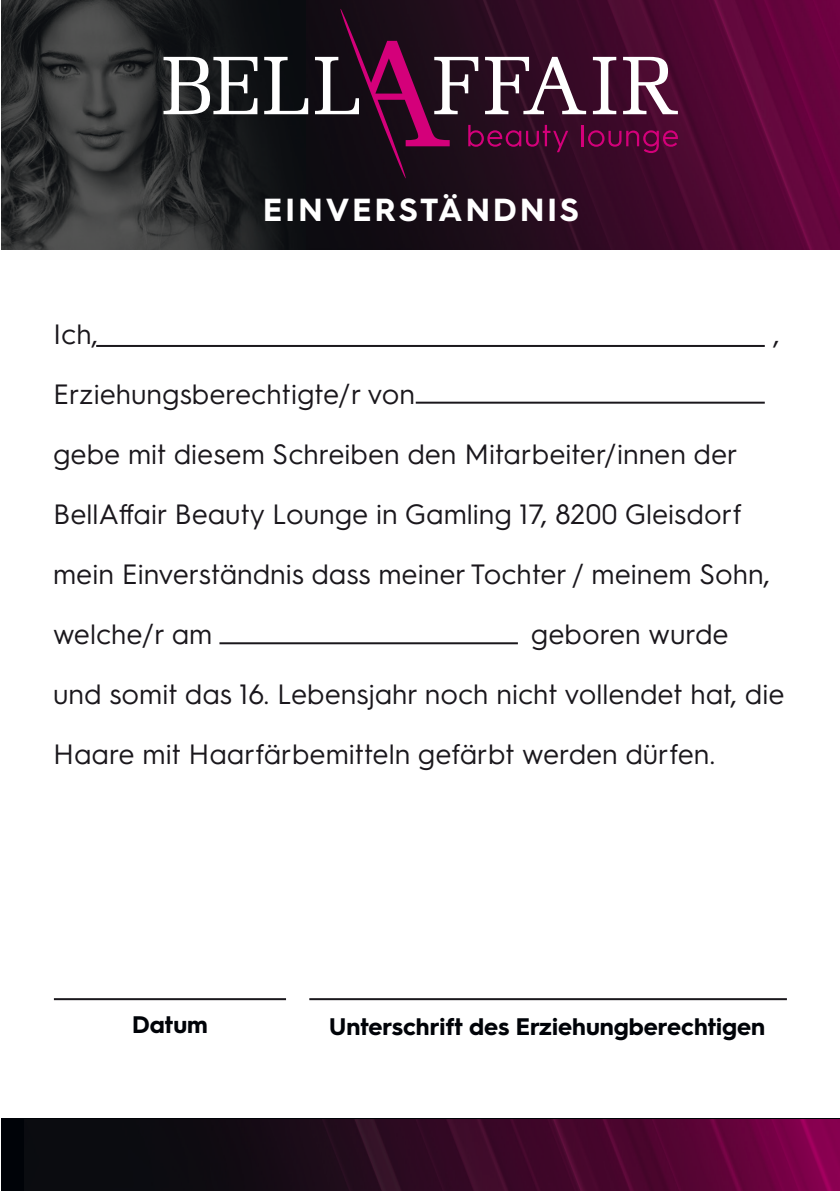
<style>
.page{position:relative;width:840px;height:1191px;background:#fff}
.page>*{position:absolute;margin:0;border:0;box-sizing:border-box;transform-origin:0 0}
.t1{font:700 32px "Hurme Geometric Sans 3";letter-spacing:.1em;color:#fff}
.t2{font:28px/60px "Hurme Geometric Sans 3";color:#1a171c}
.t3{font:700 24px "Hurme Geometric Sans 3";color:#000308}
</style>
<div class="page">
<img style="left:305px;top:0;width:534px;height:249px">
<img style="left:1px;top:0;width:304px;height:249px">
<svg style="left:163px;top:9px;width:514px;height:169px;background:#3e2335"></svg>
<div style="left:1px;top:1119px;width:838px;height:72px;background:#000308"></div>
<img style="left:25px;top:1119px;width:814px;height:72px">
<hr style="left:54px;top:998px;width:232px;height:2px;background:#1a171c">
<hr style="left:96px;top:345px;width:668px;height:2px;background:#1a171c">
<hr style="left:415px;top:402px;width:349px;height:2px;background:#1a171c">
<hr style="left:219px;top:642px;width:298px;height:2px;background:#1a171c">
<hr style="left:309px;top:998px;width:477px;height:2px;background:#1a171c">
<p class="t2" style="left:53px;top:302px;width:47px">Ich,</p>
<p class="t1" style="left:263px;top:188px;width:317px">EINVERSTÄNDNIS</p>
<p class="t2" style="left:773px;top:302px;width:8px">,</p>
<p class="t2" style="left:53px;top:362px;width:718px">Erziehungsberechtigte/r von<br>gebe mit diesem Schreiben den Mitarbeiter/innen der BellAffair Beauty Lounge in Gamling 17, 8200 Gleisdorf mein Einverständnis dass meiner Tochter / meinem Sohn, welche/r am</p>
<p class="t2" style="left:53px;top:602px;width:732px;text-indent:477px">geboren wurde<br>und somit das 16. Lebensjahr noch nicht vollendet hat, die<br>Haare mit Haarfärbemitteln gefärbt werden dürfen.</p>
<p class="t3" style="left:132px;top:1008px;width:77px">Datum</p>
<p class="t3" style="left:329px;top:1009px;width:437px">Unterschrift des Erziehungberechtigen</p>
</div>
